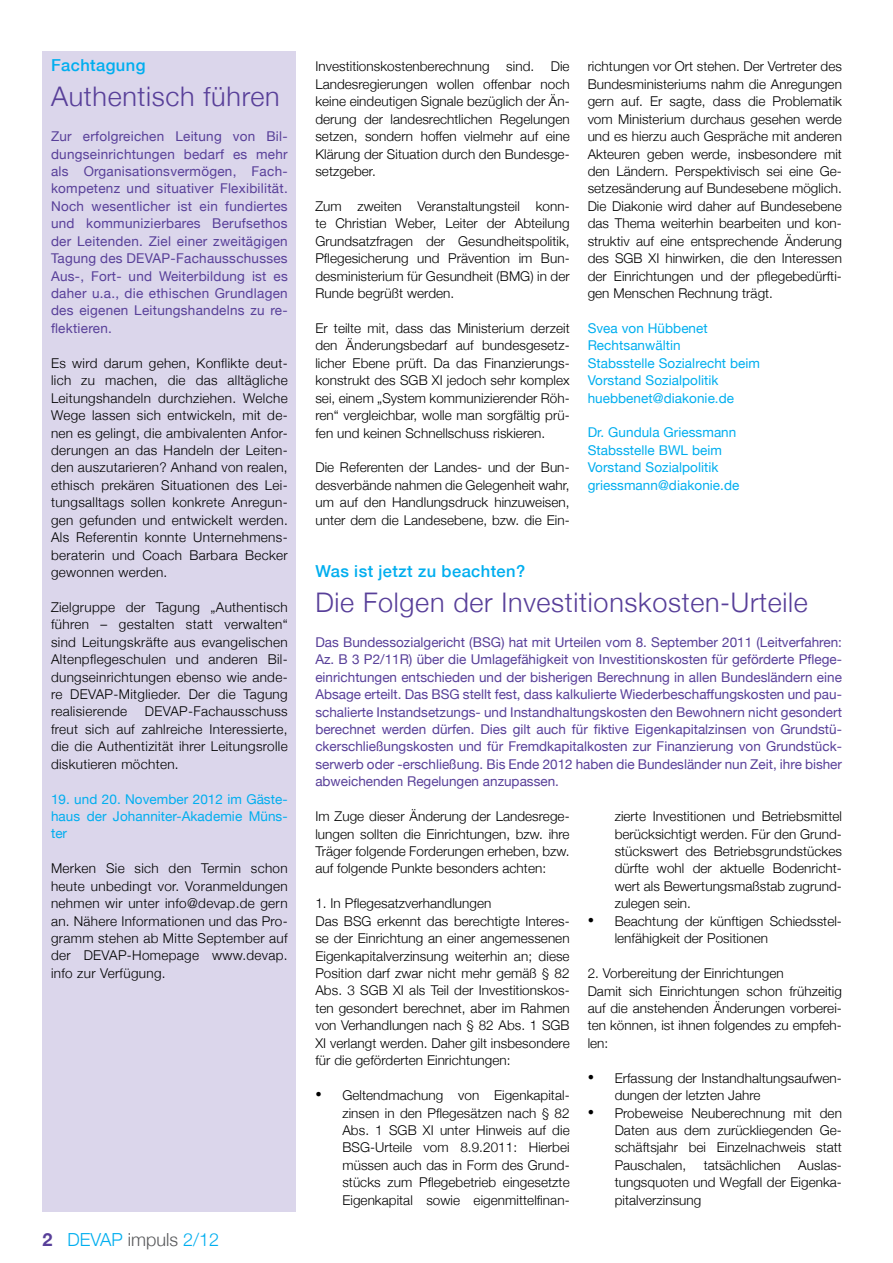
<style>
.page{position:relative;width:893px;height:1263px;background:#fff}
.page>*{position:absolute;margin:0;border:0;box-sizing:border-box;transform-origin:0 0}
.t1{font:300 27px "Helvetica Neue";letter-spacing:.025em;color:#583f99}
.t2{font:300 18px "Helvetica Neue";color:#00aeef}
.t3{font:500 16.5px "Helvetica Neue";letter-spacing:.025em;color:#00aeef}
.t4{font:300 13.5px/17.4px "Helvetica Neue";letter-spacing:.005em;color:#000;text-align:justify}
.t5{font:13.5px/17.4px "Helvetica Neue";color:#583f99;text-align:justify}
.t6{font:13.5px/17.4px "Helvetica Neue";letter-spacing:.005em;color:#00aeef}
.s1{font-weight:700;color:#583f99}
.s2{color:#58595b}
.s3{font-family:"Times New Roman";font-weight:400;font-size:18px}
</style>
<div class="page">
<div style="left:43px;top:51px;width:253px;height:1161px;background:#dbd6eb"></div>
<p class="t3" style="left:51px;top:52px;width:96px">Fachtagung</p>
<h1 class="t1" style="left:51px;top:75px;width:230px">Authentisch führen</h1>
<p class="t5" style="left:51px;top:127px;width:238px">Zur erfolgreichen Leitung von Bil&shy;dungseinrichtungen bedarf es mehr als Organisationsvermögen, Fach&shy;kompetenz und situativer Flexibilität.<br>Noch wesentlicher ist ein fundiertes und kommunizierbares Berufsethos der Leitenden. Ziel einer zweitägigen Tagung des DEVAP-Fachausschusses Aus-, Fort- und Weiterbildung ist es daher u.a., die ethischen Grundlagen des eigenen Leitungshandelns zu re&shy;flektieren.</p>
<p class="t4" style="left:51px;top:353px;width:238px">Es wird darum gehen, Konflikte deut&shy;lich zu machen, die das alltägliche Leitungshandeln durchziehen. Welche Wege lassen sich entwickeln, mit de&shy;nen es gelingt, die ambivalenten Anfor&shy;derungen an das Handeln der Leiten&shy;den auszutarieren? Anhand von realen, ethisch prekären Situationen des Lei&shy;tungsalltags sollen konkrete Anregun&shy;gen gefunden und entwickelt werden.<br>Als Referentin konnte Unternehmens&shy;beraterin und Coach Barbara Becker gewonnen werden.</p>
<p class="t4" style="left:51px;top:597px;width:238px">Zielgruppe der Tagung „Authentisch führen – gestalten statt verwalten“ sind Leitungskräfte aus evangelischen Altenpflegeschulen und anderen Bil&shy;dungseinrichtungen ebenso wie ande&shy;re DEVAP-Mitglieder. Der die Tagung realisierende</p>
<p class="t4" style="left:51px;top:702px;width:238px;text-indent:94px">DEVAP-Fachausschuss freut sich auf zahlreiche Interessierte, die die Authentizität ihrer Leitungsrolle diskutieren möchten.</p>
<p class="t6" style="left:51px;top:789px;width:238px;text-align:justify">19. und 20. November 2012 im Gäste&shy;haus der Johanniter-Akademie Müns&shy;ter</p>
<p class="t4" style="left:51px;top:859px;width:238px">Merken Sie sich den Termin schon heute unbedingt vor. Voranmeldungen nehmen wir unter info@devap.de gern an. Nähere Informationen und das Pro&shy;gramm stehen ab Mitte September auf der DEVAP-Homepage www.devap. info zur Verfügung.</p>
<h2 class="t2" style="left:43px;top:1225px;width:178px"><span class="s1">2</span> DEVAP <span class="s2">impuls</span> 2/12</h2>
<p class="t4" style="left:315px;top:57px;width:256px">Investitionskostenberechnung sind. Die Landesregierungen wollen offenbar noch keine eindeutigen Signale bezüglich der Än&shy;derung der landesrechtlichen Regelungen setzen, sondern hoffen vielmehr auf eine Klärung der Situation durch den Bundesge&shy;setzgeber.</p>
<p class="t4" style="left:315px;top:197px;width:256px">Zum zweiten Veranstaltungsteil konn&shy;te Christian Weber, Leiter der Abteilung Grundsatzfragen der Gesundheitspolitik, Pflegesicherung und Prävention im Bun&shy;desministerium für Gesundheit (BMG) in der Runde begrüßt werden.</p>
<p class="t4" style="left:315px;top:319px;width:256px">Er teilte mit, dass das Ministerium derzeit den Änderungsbedarf auf bundesgesetz&shy;licher Ebene prüft. Da das Finanzierungs&shy;konstrukt des SGB XI jedoch sehr komplex sei, einem „System kommunizierender Röh&shy;ren“ vergleichbar, wolle man sorgfältig prü&shy;fen und keinen Schnellschuss riskieren.</p>
<p class="t4" style="left:315px;top:458px;width:256px">Die Referenten der Landes- und der Bun&shy;desverbände nahmen die Gelegenheit wahr, um auf den Handlungsdruck hinzuweisen, unter dem die Landesebene, bzw. die Ein-</p>
<p class="t4" style="left:588px;top:57px;width:256px">richtungen vor Ort stehen. Der Vertreter des Bundesministeriums nahm die Anregungen gern auf. Er sagte, dass die Problematik vom Ministerium durchaus gesehen werde und es hierzu auch Gespräche mit anderen Akteuren geben werde, insbesondere mit den Ländern. Perspektivisch sei eine Ge&shy;setzesänderung auf Bundesebene möglich.<br>Die Diakonie wird daher auf Bundesebene das Thema weiterhin bearbeiten und kon&shy;struktiv auf eine entsprechende Änderung des SGB XI hinwirken, die den Interessen der Einrichtungen und der pflegebedürfti&shy;gen Menschen Rechnung trägt.</p>
<p class="t6" style="left:588px;top:318px;width:174px">Svea von Hübbenet<br>Rechtsanwältin<br>Stabsstelle Sozialrecht beim<br>Vorstand Sozialpolitik huebbenet@diakonie.de</p>
<p class="t6" style="left:588px;top:423px;width:153px">Dr. Gundula Griessmann<br>Stabsstelle BWL beim<br>Vorstand Sozialpolitik griessmann@diakonie.de</p>
<p class="t3" style="left:315px;top:558px;width:211px">Was ist jetzt zu beachten?</p>
<h1 class="t1" style="left:315px;top:580px;width:494px">Die Folgen der Investitionskosten-Urteile</h1>
<p class="t5" style="left:315px;top:632px;width:528px">Das Bundessozialgericht (BSG) hat mit Urteilen vom 8. September 2011 (Leitverfahren:<br>Az. B 3 P2/11R) über die Umlagefähigkeit von Investitionskosten für geförderte Pflege&shy;einrichtungen entschieden und der bisherigen Berechnung in allen Bundesländern eine Absage erteilt. Das BSG stellt fest, dass kalkulierte Wiederbeschaffungskosten und pau&shy;schalierte Instandsetzungs- und Instandhaltungskosten den Bewohnern nicht gesondert berechnet werden dürfen. Dies gilt auch für fiktive Eigenkapitalzinsen von Grundstü&shy;ckerschließungskosten und für Fremdkapitalkosten zur Finanzierung von Grundstück&shy;serwerb oder -erschließung. Bis Ende 2012 haben die Bundesländer nun Zeit, ihre bisher abweichenden Regelungen anzupassen.</p>
<p class="t4" style="left:315px;top:807px;width:256px">Im Zuge dieser Änderung der Landesrege&shy;lungen sollten die Einrichtungen, bzw. ihre Träger folgende Forderungen erheben, bzw. auf folgende Punkte besonders achten:</p>
<p class="t4" style="left:315px;top:894px;width:256px;text-align:left">1. In Pflegesatzverhandlungen<br>Das BSG erkennt das berechtigte Interes&shy;se der Einrichtung an einer angemessenen Eigenkapitalverzinsung weiterhin an; diese Position darf zwar nicht mehr gemäß § 82<br>Abs. 3 SGB XI als Teil der Investitionskos&shy;ten gesondert berechnet, aber im Rahmen von Verhandlungen nach § 82 Abs. 1 SGB XI verlangt werden. Daher gilt insbesondere für die geförderten Einrichtungen:</p>
<p class="t4" style="left:342px;top:1086px;width:229px;text-indent:-27px"><span class="s3">•</span> Geltendmachung von Eigenkapital&shy;zinsen in den Pflegesätzen nach § 82<br>Abs. 1 SGB XI unter Hinweis auf die BSG-Urteile vom 8.9.2011: Hierbei müssen auch das in Form des Grund&shy;stücks zum Pflegebetrieb eingesetzte Eigenkapital sowie eigenmittelfinan-</p>
<p class="t4" style="left:615px;top:807px;width:229px">zierte Investitionen und Betriebsmittel berücksichtigt werden. Für den Grund&shy;stückswert des Betriebsgrundstückes dürfte wohl der aktuelle Bodenricht&shy;wert als Bewertungsmaßstab zugrund&shy;zulegen sein.</p>
<p class="t4" style="left:615px;top:911px;width:229px;text-indent:-27px"><span class="s3">•</span> Beachtung der künftigen Schiedsstel&shy;lenfähigkeit der Positionen</p>
<p class="t4" style="left:588px;top:964px;width:256px;text-align:left">2. Vorbereitung der Einrichtungen<br>Damit sich Einrichtungen schon frühzeitig auf die anstehenden Änderungen vorberei&shy;ten können, ist ihnen folgendes zu empfeh&shy;len:</p>
<p class="t4" style="left:615px;top:1068px;width:229px;text-indent:-27px"><span class="s3">•</span> Erfassung der Instandhaltungsaufwen&shy;dungen der letzten Jahre</p>
<p class="t4" style="left:615px;top:1103px;width:229px;text-indent:-27px"><span class="s3">•</span> Probeweise Neuberechnung mit den Daten aus dem zurückliegenden Ge&shy;schäftsjahr bei Einzelnachweis statt Pauschalen,</p>
<p class="t4" style="left:615px;top:1155px;width:229px;text-indent:184px">Auslas&shy;tungsquoten und Wegfall der Eigenka&shy;pitalverzinsung</p>
<p class="t4" style="left:704px;top:1155px;width:79px">tatsächlichen</p>
</div>
